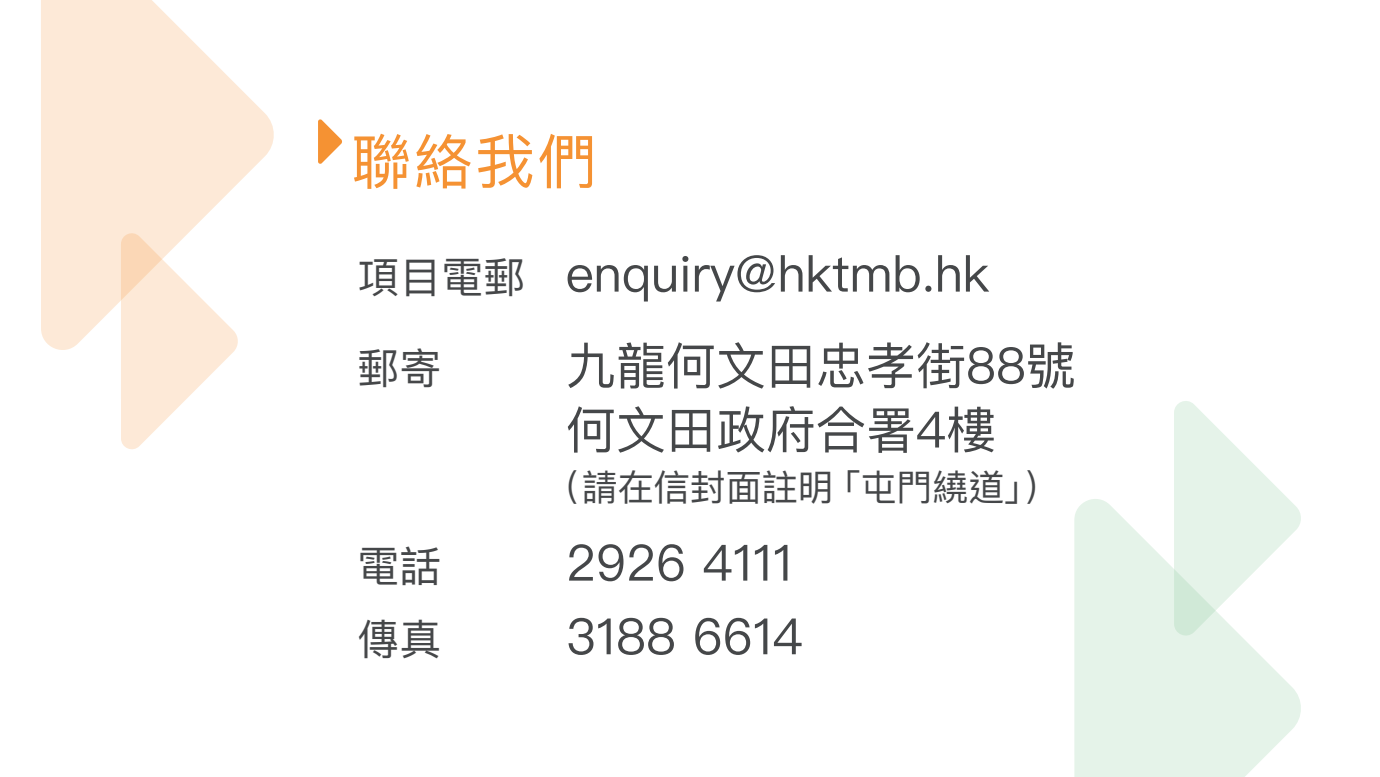
<style>
.page{position:relative;width:1380px;height:777px;background:#fff}
.page>*{position:absolute;margin:0;border:0;box-sizing:border-box;transform-origin:0 0}
.t1{font:59.4px "Ping Fang HK";color:#f59233}
.t2{font:50px/64px "Ping Fang HK";color:#454749}
.t3{font:42px "Ping Fang HK";color:#454749}
.t4{font:36px "Ping Fang HK";color:#454749}
.s1{font-size:42px}
</style>
<div class="page">
<svg style="left:1074px;top:499px;width:227px;height:277px;fill:#e5f3e9"></svg>
<svg style="left:1174px;top:401px;width:127px;height:234px"></svg>
<svg style="left:41px;top:0;width:233px;height:350px;fill:#fde9d7"></svg>
<svg style="left:121px;top:233px;width:117px;height:216px"></svg>
<svg style="left:318px;top:119px;width:24px;height:45px"></svg>
<p class="t1" style="left:352px;top:125px;width:247px">聯絡我們</p>
<p class="t2" style="left:357px;top:241px;width:633px"><span class="s1">項目電郵</span> enquiry@hktmb.hk</p>
<p class="t3" style="left:357px;top:342px;width:85px">郵寄</p>
<p class="t2" style="left:566px;top:333px;width:512px">九龍何文田忠孝街88號何文田政府合署4樓</p>
<p class="t4" style="left:544px;top:464px;width:518px">（請在信封面註明「屯門繞道」）</p>
<p class="t3" style="left:357px;top:539px;width:85px">電話</p>
<p class="t2" style="left:566px;top:530px;width:228px">2926 4111</p>
<p class="t3" style="left:357px;top:613px;width:85px">傳真</p>
<p class="t2" style="left:566px;top:603px;width:238px">3188 6614</p>
</div>
